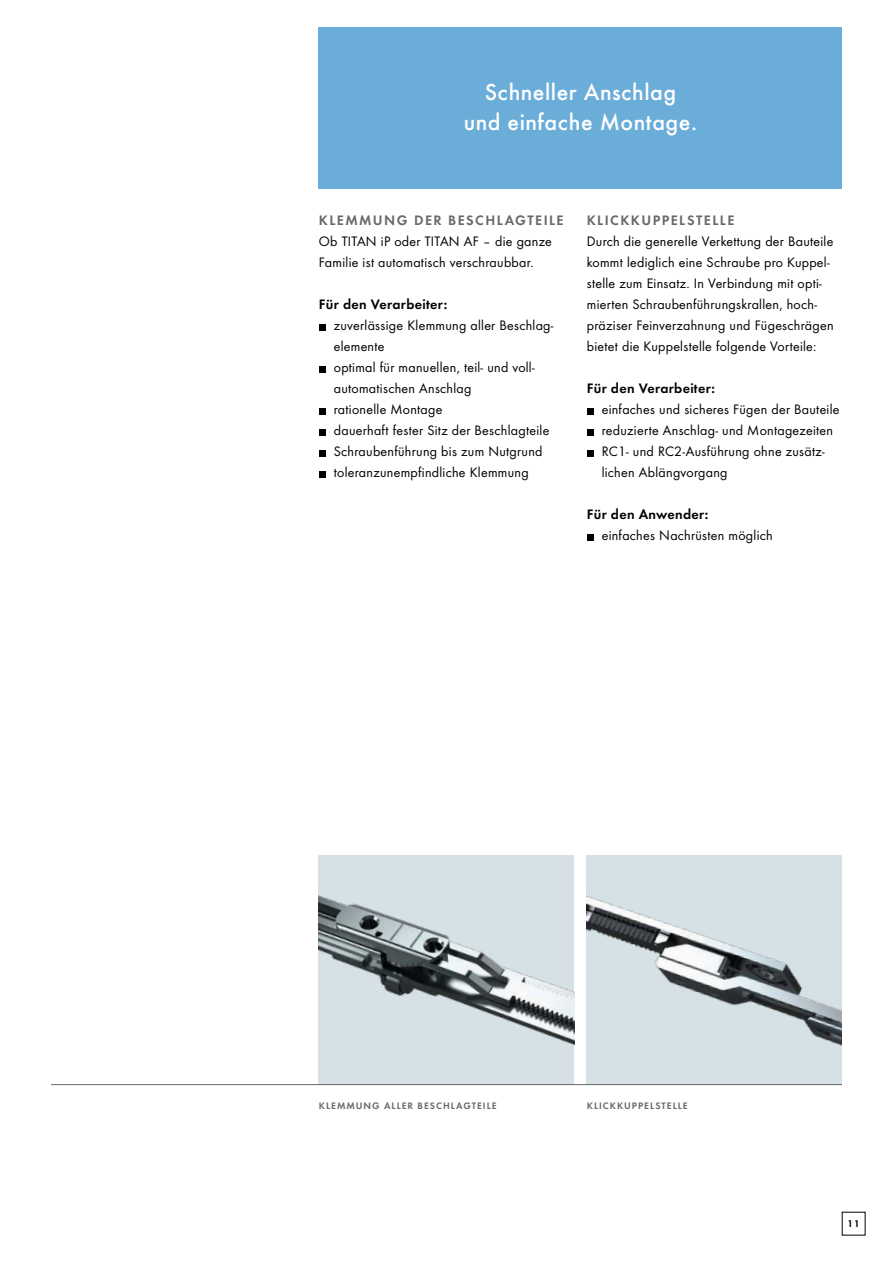
<style>
.page{position:relative;width:893px;height:1263px;background:#fff}
.page>*{position:absolute;margin:0;border:0;box-sizing:border-box;transform-origin:0 0}
.t1{font:500 24px/30px "Futura";letter-spacing:.02em;color:#fff;text-align:center}
.t2{font:14.25px/21px "Futura Boo";letter-spacing:.02em;color:#000}
.t3{font:14.25px "Futura Dem";letter-spacing:.02em;color:#000}
.t4{font:14.25px "Futura Dem";letter-spacing:.1em;color:#686867}
.t5{font:10.05px "Futura Dem";color:#000}
.t6{font:9.75px "Futura Dem";letter-spacing:.1em;color:#686867}
</style>
<div class="page">
<div style="left:319px;top:28px;width:523px;height:161px;background:#6badd9"></div>
<img style="left:587px;top:855px;width:255px;height:229px">
<img style="left:319px;top:855px;width:255px;height:229px">
<hr style="left:51px;top:1084px;width:791px;height:1px;background:#686867">
<svg style="left:587px;top:408px;width:6px;height:6px"></svg>
<svg style="left:587px;top:429px;width:6px;height:6px"></svg>
<svg style="left:587px;top:450px;width:6px;height:6px"></svg>
<svg style="left:587px;top:534px;width:6px;height:6px"></svg>
<svg style="left:319px;top:324px;width:6px;height:6px"></svg>
<svg style="left:319px;top:366px;width:6px;height:6px"></svg>
<svg style="left:319px;top:408px;width:6px;height:6px"></svg>
<svg style="left:319px;top:429px;width:6px;height:6px"></svg>
<svg style="left:319px;top:450px;width:6px;height:6px"></svg>
<svg style="left:319px;top:471px;width:6px;height:6px"></svg>
<h1 class="t1" style="left:464px;top:77px;width:235px">Schneller Anschlag und einfache Montage.</h1>
<p class="t4" style="left:319px;top:210px;width:246px">KLEMMUNG DER BESCHLAGTEILE</p>
<p class="t2" style="left:319px;top:231px;width:234px">Ob TITAN iP oder TITAN AF – die ganze<br>Familie ist automatisch verschraubbar.</p>
<p class="t3" style="left:319px;top:294px;width:130px">Für den Verarbeiter:</p>
<p class="t2" style="left:334px;top:315px;width:221px">zuverlässige Klemmung aller Beschlag&shy;elemente<br>optimal für manuellen, teil- und voll&shy;automatischen Anschlag<br>rationelle Montage<br>dauerhaft fester Sitz der Beschlagteile<br>Schraubenführung bis zum Nutgrund toleranzunempfindliche Klemmung</p>
<p class="t4" style="left:587px;top:210px;width:149px">KLICKKUPPELSTELLE</p>
<p class="t2" style="left:587px;top:231px;width:248px">Durch die generelle Verkettung der Bauteile kommt lediglich eine Schraube pro Kuppel&shy;stelle zum Einsatz. In Verbindung mit opti&shy;mierten Schraubenführungskrallen, hoch&shy;präziser Feinverzahnung und Fügeschrägen bietet die Kuppelstelle folgende Vorteile:</p>
<p class="t3" style="left:587px;top:378px;width:130px">Für den Verarbeiter:</p>
<p class="t2" style="left:602px;top:399px;width:239px">einfaches und sicheres Fügen der Bauteile reduzierte Anschlag- und Montagezeiten RC1- und RC2-Ausführung ohne zusätz&shy;lichen Ablängvorgang</p>
<p class="t3" style="left:587px;top:504px;width:123px">Für den Anwender:</p>
<p class="t2" style="left:602px;top:525px;width:173px">einfaches Nachrüsten möglich</p>
<p class="t6" style="left:319px;top:1098px;width:179px">KLEMMUNG ALLER BESCHLAGTEILE</p>
<p class="t6" style="left:587px;top:1098px;width:102px">KLICKKUPPELSTELLE</p>
<p class="t5" style="left:847px;top:1216px;width:14px">11</p>
</div>
